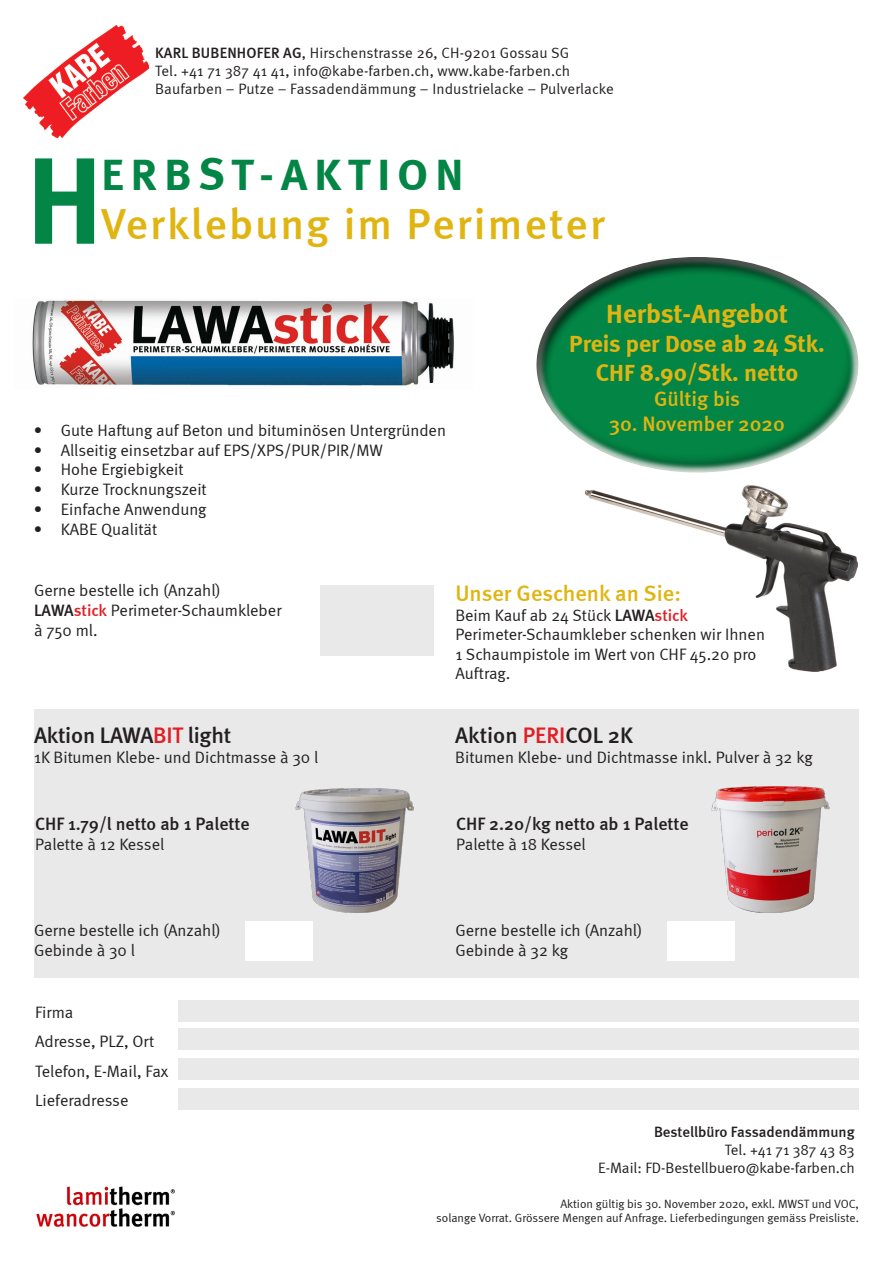
<style>
.page{position:relative;width:893px;height:1263px;background:#fff}
.page>*{position:absolute;margin:0;border:0;box-sizing:border-box;transform-origin:0 0}
.t1{font:700 122.7px "Meta";color:#038545}
.t2{font:700 45px "Meta";letter-spacing:.16em;color:#038545}
.t3{font:500 43.5px "Meta";letter-spacing:.045em;color:#e0b512}
.t4{font:700 27px "Meta";color:#e0b512}
.t5{font:700 24px/28.8px "Meta";color:#e0b512;text-align:center}
.t6{font:500 22.5px "Meta";letter-spacing:-.01em;color:#231f20}
.t7{font:500 22.5px "Meta";color:#e0b512}
.t8{font:500 21px "Meta";color:#e0b512}
.t9{font:500 18px "Meta";color:#231f20}
.t10{font:16.5px/19.8px "Meta Normal";color:#231f20}
.t11{font:15px/18px "Meta Normal";letter-spacing:.005em;color:#231f20;text-align:right}
.t12{font:12px/14.4px "Meta Normal";color:#231f20;text-align:right}
.s1{font-family:"Meta";font-weight:500}
.s2{font-family:"Meta";font-weight:500;color:#e01f26}
.s3{color:#e01f26}
</style>
<div class="page">
<img style="left:32px;top:300px;width:422px;height:86px">
<div style="left:34px;top:709px;width:825px;height:269px;background:#e9e9e9"></div>
<img style="left:585px;top:485px;width:272px;height:187px">
<img style="left:24px;top:26px;width:125px;height:111px">
<div style="left:533px;top:254px;width:326px;height:219px;background:#231f20;opacity:.75"></div>
<img style="left:296px;top:788px;width:117px;height:124px">
<img style="left:711px;top:786px;width:118px;height:127px">
<div style="left:246px;top:921px;width:67px;height:40px;background:#fff"></div>
<div style="left:667px;top:921px;width:68px;height:40px;background:#fff"></div>
<div style="left:321px;top:585px;width:113px;height:70px;background:#e9e9e9"></div>
<img style="left:36px;top:1186px;width:139px;height:41px">
<div style="left:179px;top:1000px;width:680px;height:21px;background:#e9e9e9"></div>
<div style="left:179px;top:1028px;width:680px;height:22px;background:#e9e9e9"></div>
<div style="left:179px;top:1058px;width:680px;height:22px;background:#e9e9e9"></div>
<div style="left:179px;top:1088px;width:680px;height:21px;background:#e9e9e9"></div>
<p class="t11" style="left:155px;top:43px;width:460px;text-align:left"><span class="s1">KARL BUBENHOFER AG</span>, Hirschenstrasse 26, CH-9201 Gossau SG<br>Tel. +41 71 387 41 41, info@kabe-farben.ch, www.kabe-farben.ch<br>Baufarben – Putze – Fassadendämmung – Industrielacke – Pulverlacke</p>
<p class="t1" style="left:26px;top:128px;width:78px">H</p>
<p class="t2" style="left:101px;top:147px;width:363px">ERBST-AKTION</p>
<p class="t3" style="left:101px;top:199px;width:505px">Verklebung im Perimeter</p>
<p class="t10" style="left:34px;top:420px;width:414px">• Gute Haftung auf Beton und bituminösen Untergründen</p>
<p class="t10" style="left:34px;top:440px;width:351px">• Allseitig einsetzbar auf EPS/XPS/PUR/PIR/MW</p>
<p class="t10" style="left:34px;top:459px;width:151px">• Hohe Ergiebigkeit</p>
<p class="t10" style="left:34px;top:479px;width:174px">• Kurze Trocknungszeit</p>
<p class="t10" style="left:34px;top:499px;width:174px">• Einfache Anwendung</p>
<p class="t10" style="left:34px;top:519px;width:125px">• KABE Qualität</p>
<h3 class="t4" style="left:606px;top:298px;width:183px">Herbst-Angebot</h3>
<h3 class="t5" style="left:569px;top:329px;width:257px">Preis per Dose ab 24 Stk.<br>CHF 8.90/Stk. netto</h3>
<p class="t8" style="left:654px;top:387px;width:88px">Gültig bis</p>
<p class="t8" style="left:609px;top:412px;width:177px">30. November 2020</p>
<p class="t10" style="left:34px;top:580px;width:249px">Gerne bestelle ich (Anzahl)<br><span class="s1">LAWA</span><span class="s2">stick</span> Perimeter-Schaumkleber à 750 ml.</p>
<p class="t7" style="left:455px;top:580px;width:227px">Unser Geschenk an Sie:</p>
<p class="t10" style="left:455px;top:605px;width:311px">Beim Kauf ab 24 Stück <span class="s1">LAWA</span><span class="s2">stick<br></span>Perimeter-Schaumkleber schenken wir Ihnen<br>1 Schaumpistole im Wert von CHF 45.20 pro<br>Auftrag.</p>
<p class="t6" style="left:34px;top:722px;width:199px">Aktion LAWA<span class="s3">BIT</span> light</p>
<p class="t10" style="left:34px;top:747px;width:286px">1K Bitumen Klebe- und Dichtmasse à 30 l</p>
<p class="t9" style="left:35px;top:813px;width:216px">CHF 1.79/l netto ab 1 Palette</p>
<p class="t10" style="left:35px;top:834px;width:131px">Palette à 12 Kessel</p>
<p class="t6" style="left:455px;top:722px;width:179px">Aktion <span class="s3">PERI</span>COL 2K</p>
<p class="t10" style="left:455px;top:747px;width:359px">Bitumen Klebe- und Dichtmasse inkl. Pulver à 32 kg</p>
<p class="t9" style="left:456px;top:813px;width:234px">CHF 2.20/kg netto ab 1 Palette</p>
<p class="t10" style="left:456px;top:834px;width:131px">Palette à 18 Kessel</p>
<p class="t10" style="left:34px;top:920px;width:188px">Gerne bestelle ich (Anzahl)<br>Gebinde à 30 l</p>
<p class="t10" style="left:455px;top:920px;width:188px">Gerne bestelle ich (Anzahl)<br>Gebinde à 32 kg</p>
<p class="t10" style="left:35px;top:1002px;width:40px">Firma</p>
<p class="t10" style="left:35px;top:1031px;width:121px">Adresse, PLZ, Ort</p>
<p class="t10" style="left:35px;top:1061px;width:135px">Telefon, E-Mail, Fax</p>
<p class="t10" style="left:35px;top:1090px;width:95px">Lieferadresse</p>
<p class="t11" style="left:598px;top:1122px;width:258px"><span class="s1">Bestellbüro Fassadendämmung<br></span>Tel. +41 71 387 43 83<br>E-Mail: FD-Bestellbuero@kabe-farben.ch</p>
<p class="t12" style="left:436px;top:1196px;width:424px">Aktion gültig bis 30. November 2020, exkl. MWST und VOC,<br>solange Vorrat. Grössere Mengen auf Anfrage. Lieferbedingungen gemäss Preisliste.</p>
</div>
